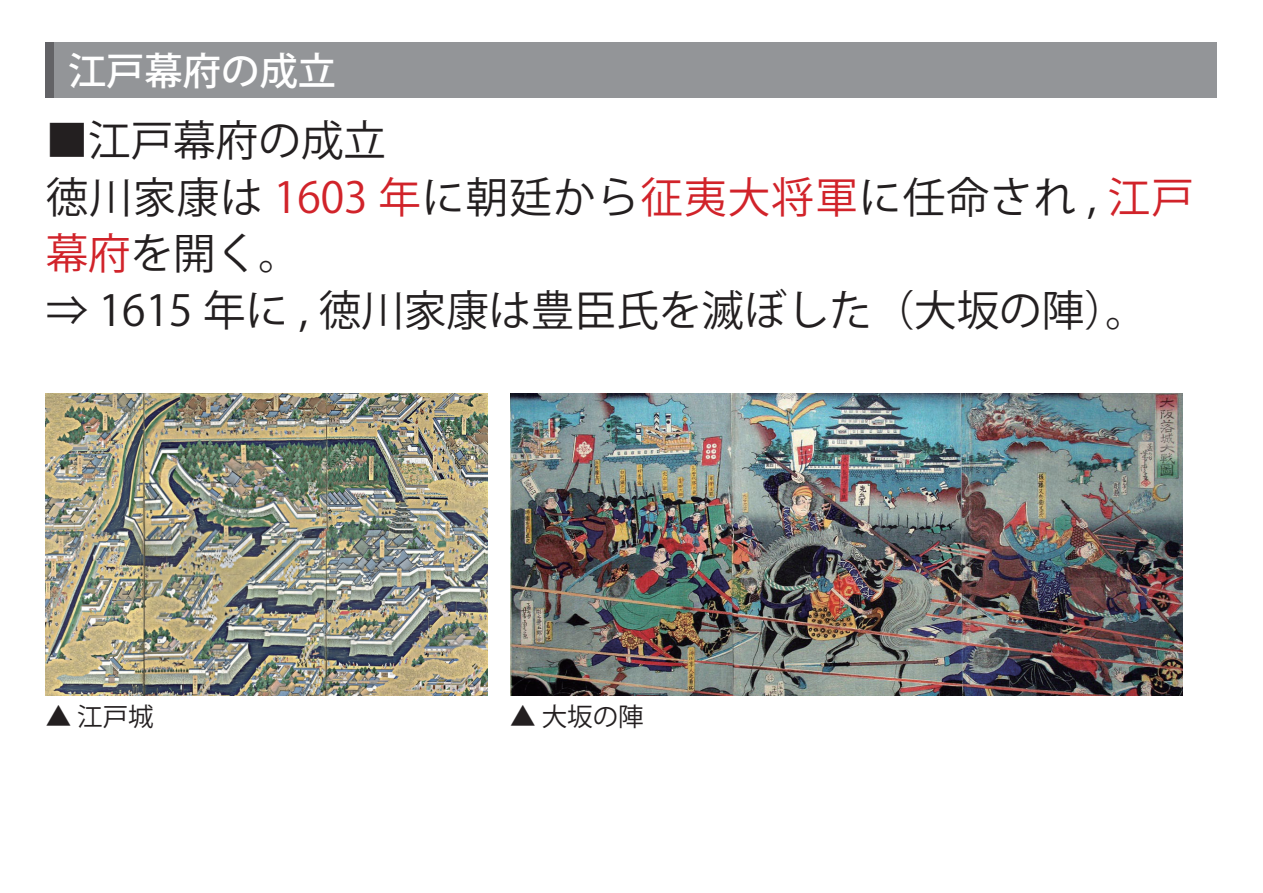
<style>
.page{position:relative;width:1263px;height:893px;background:#fff}
.page>*{position:absolute;margin:0;border:0;box-sizing:border-box;transform-origin:0 0}
.t1{font:42.45px/56.4px "Koz Go Pr 6 N";color:#231f20}
.t2{font:500 38.25px "Koz Go Pr 6 N";color:#fff}
.t3{font:25.5px "Koz Go Pr 6 N";color:#231f20}
.s1{color:#d1232a}
</style>
<div class="page">
<img style="left:46px;top:393px;width:442px;height:302px">
<img style="left:510px;top:393px;width:672px;height:302px">
<div style="left:46px;top:43px;width:1171px;height:55px;background:#939598"></div>
<div style="left:46px;top:43px;width:8px;height:55px;background:#636366"></div>
<p class="t2" style="left:68px;top:49px;width:269px">江戸幕府の成立</p>
<p class="t1" style="left:46px;top:114px;width:1150px">■江戸幕府の成立<br>徳川家康は <span class="s1">1603 年</span>に朝廷から<span class="s1">征夷大将軍</span>に任命され , <span class="s1">江戸幕府</span>を開く。<br>⇒ 1615 年に , 徳川家康は豊臣氏を滅ぼした（大坂の陣）。</p>
<p class="t3" style="left:46px;top:702px;width:109px">▲ 江戸城</p>
<p class="t3" style="left:510px;top:702px;width:135px">▲ 大坂の陣</p>
</div>
